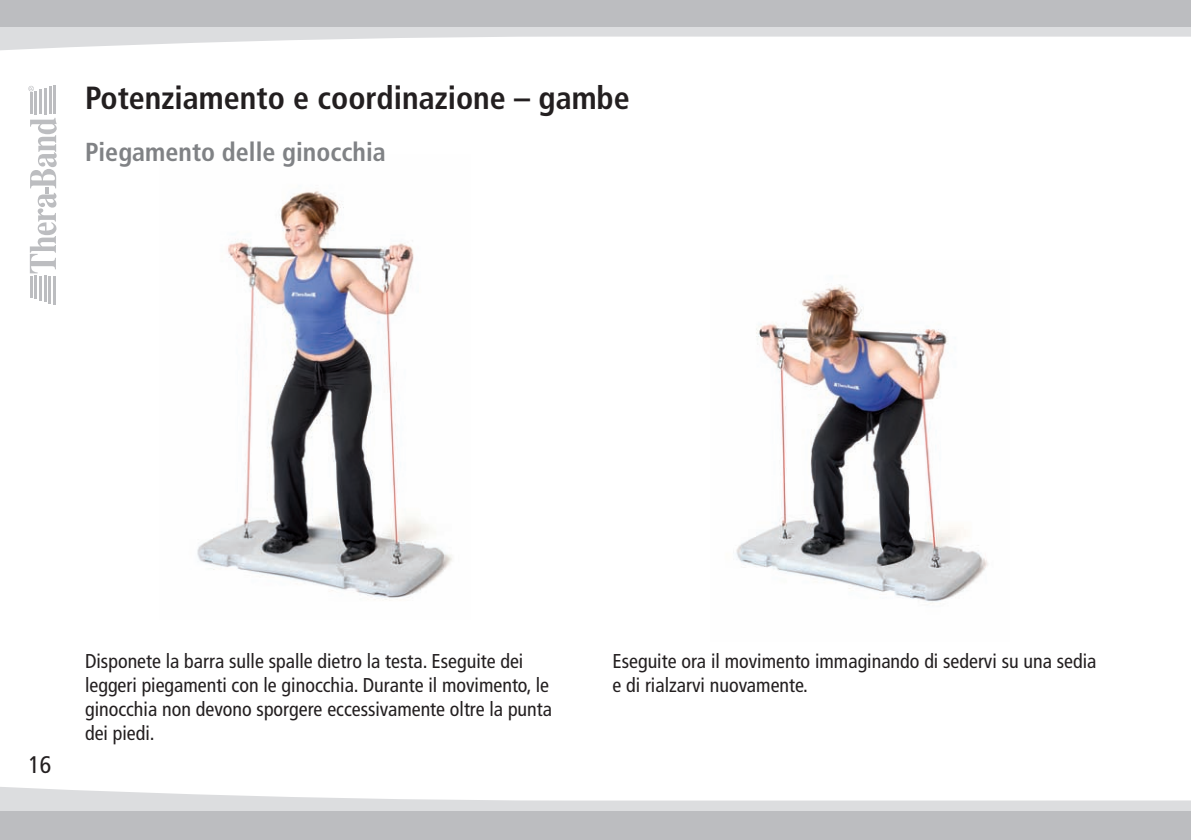
<style>
.page{position:relative;width:1191px;height:840px;background:#fff}
.page>*{position:absolute;margin:0;border:0;box-sizing:border-box;transform-origin:0 0}
.t1{font:700 condensed 32px "Frutiger";color:#231f20}
.t2{font:700 condensed 26px "Frutiger";color:#808285}
.t3{font:condensed 24px "Frutiger";color:#231f20}
.t4{font:condensed 20px/24px "Frutiger";color:#231f20}
</style>
<div class="page">
<hr style="left:53px;top:276px;width:3px;height:28px;background:#bcbdc0">
<hr style="left:30px;top:276px;width:2px;height:21px;background:#bcbdc0">
<hr style="left:34px;top:276px;width:3px;height:23px;background:#bcbdc0">
<hr style="left:39px;top:276px;width:3px;height:24px;background:#bcbdc0">
<hr style="left:44px;top:276px;width:2px;height:26px;background:#bcbdc0">
<hr style="left:48px;top:276px;width:3px;height:27px;background:#bcbdc0">
<hr style="left:53px;top:85px;width:3px;height:29px;background:#bcbdc0">
<hr style="left:30px;top:92px;width:3px;height:22px;background:#bcbdc0">
<hr style="left:35px;top:91px;width:2px;height:23px;background:#bcbdc0">
<hr style="left:39px;top:89px;width:3px;height:25px;background:#bcbdc0">
<hr style="left:44px;top:88px;width:3px;height:26px;background:#bcbdc0">
<hr style="left:49px;top:86px;width:2px;height:28px;background:#bcbdc0">
<svg style="left:28px;top:86px;width:6px;height:5px"></svg>
<svg style="left:30px;top:118px;width:27px;height:155px"></svg>
<svg style="left:0;top:787px;width:1191px;height:24px;fill:#dcdddf"></svg>
<svg style="left:0;top:26px;width:1191px;height:25px"></svg>
<div style="left:0;top:811px;width:1191px;height:28px;background:#bcbdc0"></div>
<div style="left:0;top:0;width:1191px;height:26px;background:#bcbdc0"></div>
<img style="left:197px;top:191px;width:255px;height:409px">
<img style="left:736px;top:284px;width:252px;height:319px">
<h1 class="t1" style="left:85px;top:85px;width:546px">Potenziamento e coordinazione – gambe</h1>
<h2 class="t2" style="left:85px;top:142px;width:302px">Piegamento delle ginocchia</h2>
<p class="t3" style="left:28px;top:754px;width:25px">16</p>
<p class="t4" style="left:85px;top:650px;width:468px">Disponete la barra sulle spalle dietro la testa. Eseguite dei leggeri piegamenti con le ginocchia. Durante il movimento, le ginocchia non devono sporgere eccessivamente oltre la punta dei piedi.</p>
<p class="t4" style="left:612px;top:650px;width:485px">Eseguite ora il movimento immaginando di sedervi su una sedia e di rialzarvi nuovamente.</p>
</div>
